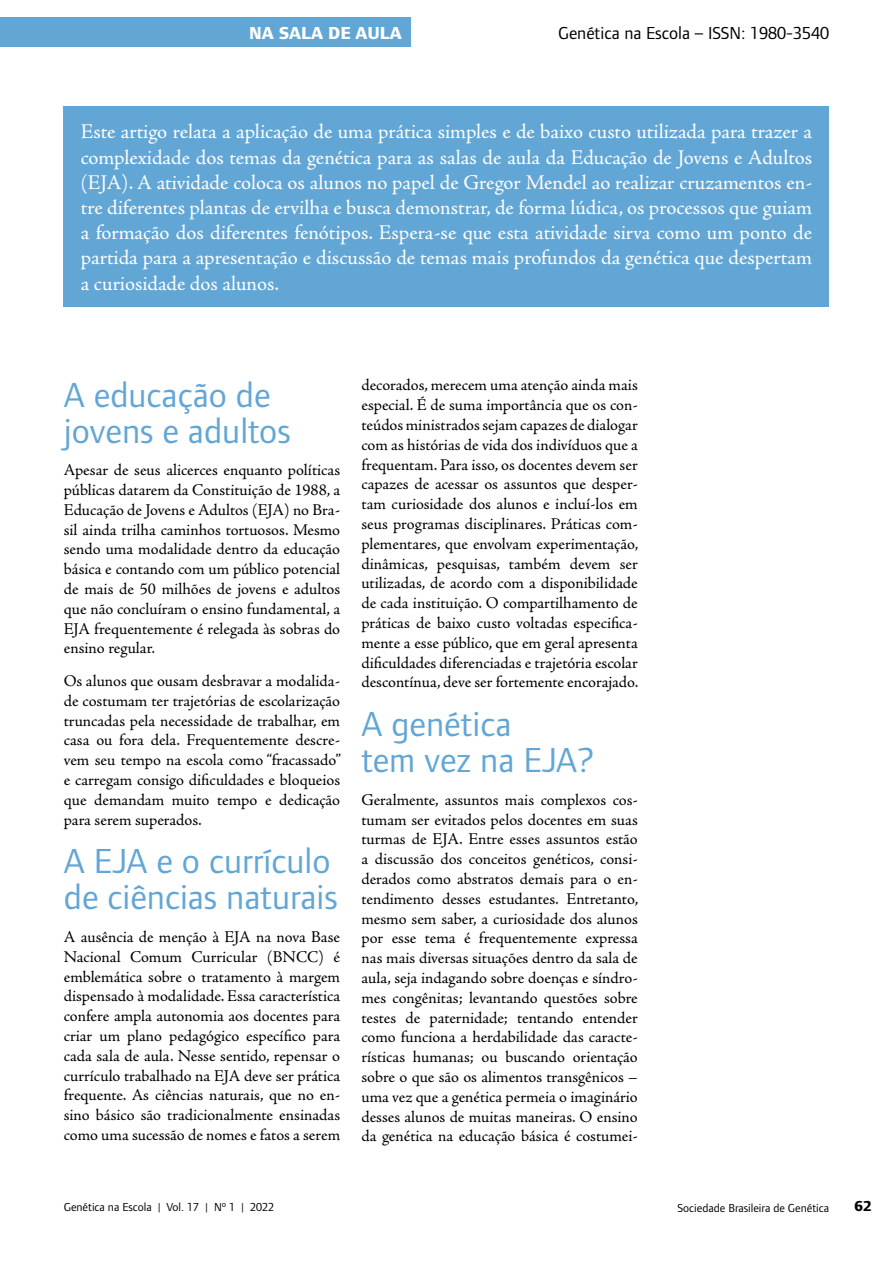
<style>
.page{position:relative;width:893px;height:1263px;background:#fff}
.page>*{position:absolute;margin:0;border:0;box-sizing:border-box;transform-origin:0 0}
.Texto{font:36px/36px "Foundry Form Sans";color:#62a6d6}
.Texto-2{font:21px/25.2px "Adobe Jenson Pro";color:#fff;text-align:justify}
.t1{font:18px "Foundry Form Sans";color:#000}
.t2{font:800 18px "Foundry Form Sans";color:#fff}
.Texto-3{font:16.5px/19.8px "Adobe Jenson Pro";color:#000;text-align:justify}
.t3{font:800 15px "Foundry Form Sans";color:#000}
.t4{font:12px "Foundry Form Sans";color:#000}
</style>
<div class="page">
<div style="left:64px;top:106px;width:765px;height:201px;background:#62a6d6"></div>
<div style="left:0;top:17px;width:411px;height:30px;background:#62a6d6"></div>
<p class="t2" style="left:249px;top:23px;width:154px">NA SALA DE AULA</p>
<p class="t1" style="left:558px;top:23px;width:273px">Genética na Escola – ISSN: 1980-3540</p>
<p class="Texto-2" style="left:81px;top:120px;width:733px">Este artigo relata a aplicação de uma prática simples e de baixo custo utilizada para trazer a complexidade dos temas da genética para as salas de aula da Educação de Jovens e Adultos (EJA). A atividade coloca os alunos no papel de Gregor Mendel ao realizar cruzamentos en&shy;tre diferentes plantas de ervilha e busca demonstrar, de forma lúdica, os processos que guiam a formação dos diferentes fenótipos. Espera-se que esta atividade sirva como um ponto de partida para a apresentação e discussão de temas mais profundos da genética que despertam a curiosidade dos alunos.</p>
<p class="Texto" style="left:64px;top:376px;width:228px">A educação de jovens e adultos</p>
<p class="Texto-3" style="left:64px;top:460px;width:278px">Apesar de seus alicerces enquanto políticas públicas datarem da Constituição de 1988, a Educação de Jovens e Adultos (EJA) no Bra&shy;sil ainda trilha caminhos tortuosos. Mesmo sendo uma modalidade dentro da educação básica e contando com um público potencial de mais de 50 milhões de jovens e adultos que não concluíram o ensino fundamental, a EJA frequentemente é relegada às sobras do ensino regular.</p>
<p class="Texto-3" style="left:64px;top:671px;width:279px">Os alunos que ousam desbravar a modalida&shy;de costumam ter trajetórias de escolarização truncadas pela necessidade de trabalhar, em casa ou fora dela. Frequentemente descre&shy;vem seu tempo na escola como “fracassado” e carregam consigo dificuldades e bloqueios que demandam muito tempo e dedicação para serem superados.</p>
<p class="Texto" style="left:64px;top:843px;width:275px">A EJA e o currículo de ciências naturais</p>
<p class="Texto-3" style="left:64px;top:927px;width:278px">A ausência de menção à EJA na nova Base Nacional Comum Curricular (BNCC) é emblemática sobre o tratamento à margem dispensado à modalidade. Essa característica confere ampla autonomia aos docentes para criar um plano pedagógico específico para cada sala de aula. Nesse sentido, repensar o currículo trabalhado na EJA deve ser prática frequente. As ciências naturais, que no en&shy;sino básico são tradicionalmente ensinadas como uma sucessão de nomes e fatos a serem</p>
<p class="Texto-3" style="left:361px;top:376px;width:278px">decorados, merecem uma atenção ainda mais especial. É de suma importância que os con&shy;teúdos ministrados sejam capazes de dialogar com as histórias de vida dos indivíduos que a frequentam. Para isso, os docentes devem ser capazes de acessar os assuntos que desper&shy;tam curiosidade dos alunos e incluí-los em seus programas disciplinares. Práticas com&shy;plementares, que envolvam experimentação, dinâmicas, pesquisas, também devem ser utilizadas, de acordo com a disponibilidade de cada instituição. O compartilhamento de práticas de baixo custo voltadas especifica&shy;mente a esse público, que em geral apresenta dificuldades diferenciadas e trajetória escolar descontínua, deve ser fortemente encorajado.</p>
<p class="Texto" style="left:361px;top:706px;width:234px">A genética<br>tem vez na EJA?</p>
<p class="Texto-3" style="left:361px;top:790px;width:278px">Geralmente, assuntos mais complexos cos&shy;tumam ser evitados pelos docentes em suas turmas de EJA. Entre esses assuntos estão a discussão dos conceitos genéticos, consi&shy;derados como abstratos demais para o en&shy;tendimento desses estudantes. Entretanto, mesmo sem saber, a curiosidade dos alunos por esse tema é frequentemente expressa nas mais diversas situações dentro da sala de aula, seja indagando sobre doenças e síndro&shy;mes congênitas; levantando questões sobre testes de paternidade; tentando entender como funciona a herdabilidade das caracte&shy;rísticas humanas; ou buscando orientação sobre o que são os alimentos transgênicos – uma vez que a genética permeia o imaginário desses alunos de muitas maneiras. O ensino da genética na educação básica é costumei-</p>
<p class="t4" style="left:64px;top:1200px;width:212px">Genética na Escola | Vol. 17 | Nº 1 | 2022</p>
<p class="t4" style="left:677px;top:1202px;width:153px">Sociedade Brasileira de Genética</p>
<p class="t3" style="left:855px;top:1198px;width:19px">62</p>
</div>
